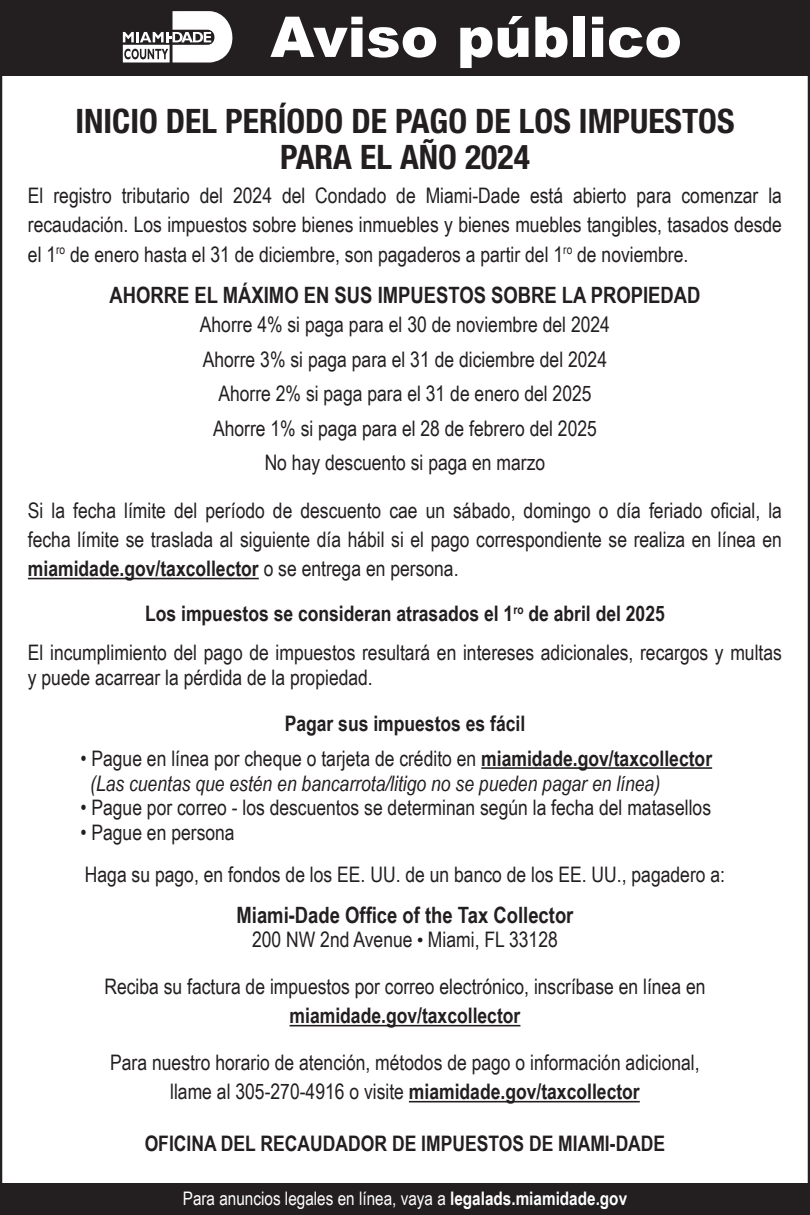
<style>
.page{position:relative;width:810px;height:1215px;background:#fff}
.page>*{position:absolute;margin:0;border:0;box-sizing:border-box;transform-origin:0 0}
.head{font:900 56.25px "Arial";color:#fff}
.sub_head{font:700 condensed 33.75px/36px "Helvetica Neue LT Std";color:#231f20;text-align:center}
.text{font:700 22.5px "Arial Narrow";color:#231f20}
.office{font:700 22.5px "Arial Narrow";color:#231f20}
.text-2{font:21.38px/29.2px "Arial Narrow";color:#231f20;text-align:justify}
.office-2{font:21.38px/29.2px "Arial Narrow";color:#231f20;text-align:center}
.center_txt_2{font:21.38px/29.2px "Arial Narrow";color:#231f20;text-align:justify}
.bullets{font:21.38px "Arial Narrow";color:#231f20}
.bullets-2{font:italic 21.38px "Arial Narrow";color:#231f20}
.center_txt_2-2{font:700 21.38px "Arial Narrow";color:#231f20}
.office-3{font:700 21.38px "Arial Narrow";color:#231f20}
.text-3{font:700 21.38px "Arial Narrow";color:#231f20}
.website{font:18.68px "Arial Narrow";color:#fff}
.s1{font-weight:700}
.s2{font-family:"Causten";font-weight:700}
</style>
<div class="page">
<div style="left:0;top:2px;width:810px;height:74px;background:#231f20"></div>
<svg style="left:123px;top:11px;width:109px;height:52px"></svg>
<div style="left:0;top:1183px;width:810px;height:30px;background:#231f20"></div>
<hr style="left:28px;top:578px;width:231px;height:1px;background:#231f20">
<hr style="left:481px;top:767px;width:231px;height:2px;background:#231f20">
<hr style="left:290px;top:1025px;width:230px;height:1px;background:#231f20">
<hr style="left:409px;top:1101px;width:231px;height:1px;background:#231f20">
<p class="head" style="left:270px;top:-4px;width:413px">Aviso público</p>
<p class="sub_head" style="left:75px;top:102px;width:661px">INICIO DEL PERÍODO DE PAGO DE LOS IMPUESTOS<br>PARA EL AÑO 2024</p>
<p class="text-2" style="left:28px;top:180px;width:756px">El registro tributario del 2024 del Condado de Miami-Dade está abierto para comenzar la recaudación. Los impuestos sobre bienes inmuebles y bienes muebles tangibles, tasados desde el 1<sup>ro</sup> de enero hasta el 31 de diciembre, son pagaderos a partir del 1<sup>ro</sup> de noviembre.</p>
<p class="text" style="left:109px;top:278px;width:593px">AHORRE EL MÁXIMO EN SUS IMPUESTOS SOBRE LA PROPIEDAD</p>
<p class="text-2" style="left:200px;top:309px;width:412px">Ahorre 4% si paga para el 30 de noviembre del 2024</p>
<p class="text-2" style="left:203px;top:344px;width:406px">Ahorre 3% si paga para el 31 de diciembre del 2024</p>
<p class="text-2" style="left:218px;top:378px;width:375px">Ahorre 2% si paga para el 31 de enero del 2025</p>
<p class="text-2" style="left:213px;top:413px;width:385px">Ahorre 1% si paga para el 28 de febrero del 2025</p>
<p class="text-2" style="left:265px;top:447px;width:282px">No hay descuento si paga en marzo</p>
<p class="center_txt_2" style="left:28px;top:495px;width:756px">Si la fecha límite del período de descuento cae un sábado, domingo o día feriado oficial, la fecha límite se traslada al siguiente día hábil si el pago correspondiente se realiza en línea en <span class="s1">miamidade.gov/taxcollector</span> o se entrega en persona.</p>
<p class="center_txt_2-2" style="left:145px;top:598px;width:521px">Los impuestos se consideran atrasados el 1<sup>ro</sup> de abril del 2025</p>
<p class="text-2" style="left:28px;top:639px;width:756px;line-height:24.8px">El incumplimiento del pago de impuestos resultará en intereses adicionales, recargos y multas y puede acarrear la pérdida de la propiedad.</p>
<p class="text-3" style="left:285px;top:708px;width:242px">Pagar sus impuestos es fácil</p>
<p class="bullets" style="left:80px;top:743px;width:633px">• Pague en línea por cheque o tarjeta de crédito en <span class="s1">miamidade.gov/taxcollector</span></p>
<p class="bullets-2" style="left:90px;top:768px;width:572px">(Las cuentas que estén en bancarrota/litigo no se pueden pagar en línea)</p>
<p class="bullets" style="left:80px;top:792px;width:632px">• Pague por correo - los descuentos se determinan según la fecha del matasellos</p>
<p class="bullets" style="left:80px;top:817px;width:156px">• Pague en persona</p>
<p class="office-2" style="left:85px;top:859px;width:642px">Haga su pago, en fondos de los EE. UU. de un banco de los EE. UU., pagadero a:</p>
<p class="office" style="left:237px;top:898px;width:338px">Miami-Dade Office of the Tax Collector</p>
<p class="office-2" style="left:252px;top:924px;width:307px">200 NW 2nd Avenue <span class="s2">•</span> Miami, FL 33128</p>
<p class="office-2" style="left:104px;top:971px;width:603px">Reciba su factura de impuestos por correo electrónico, inscríbase en línea en <span class="s1">miamidade.gov/taxcollector</span></p>
<p class="office-2" style="left:110px;top:1047px;width:591px">Para nuestro horario de atención, métodos de pago o información adicional, llame al 305-270-4916 o visite <span class="s1">miamidade.gov/taxcollector</span></p>
<p class="office-3" style="left:145px;top:1127px;width:522px">OFICINA DEL RECAUDADOR DE IMPUESTOS DE MIAMI-DADE</p>
<p class="website" style="left:183px;top:1185px;width:446px">Para anuncios legales en línea, vaya a <span class="s1">legalads.miamidade.gov</span></p>
</div>
